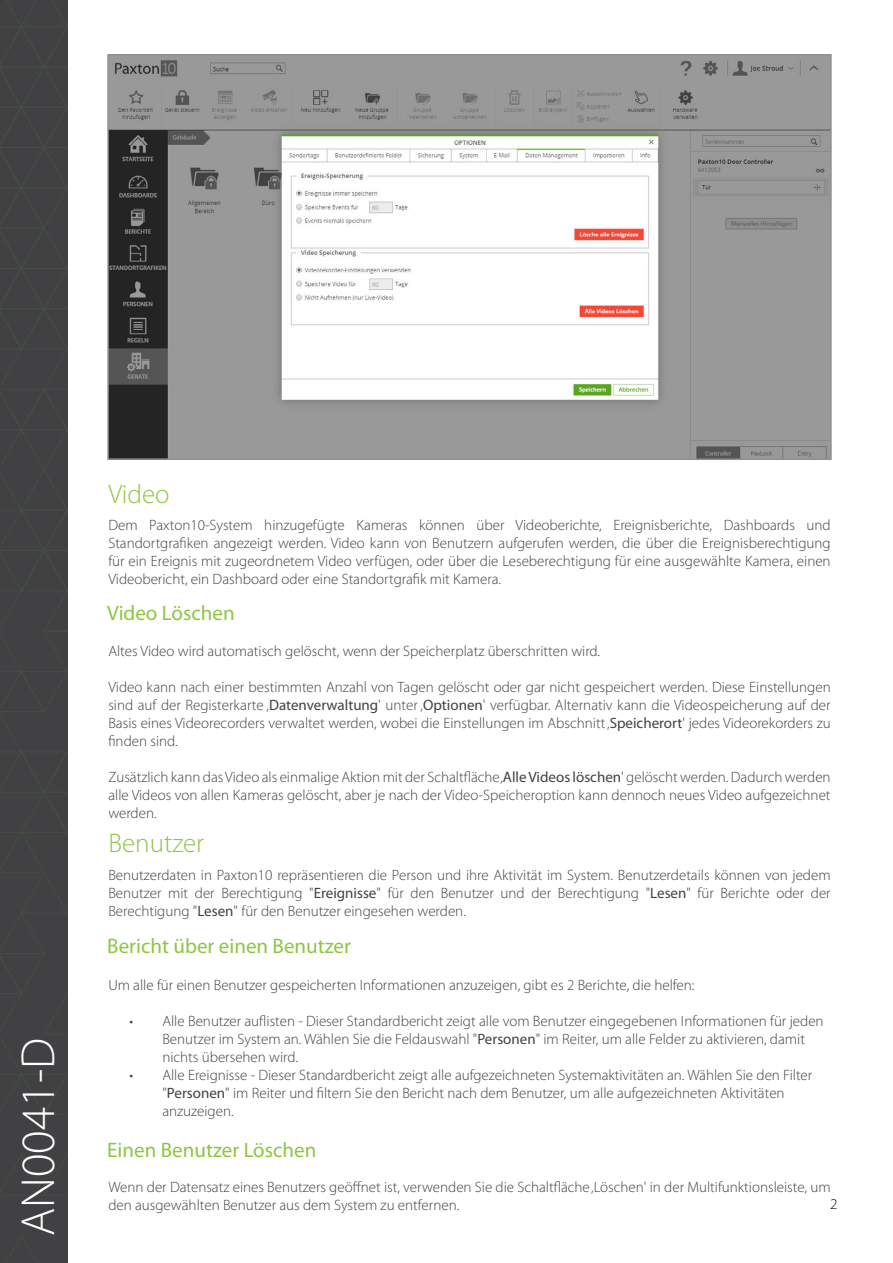
<style>
.page{position:relative;width:893px;height:1263px;background:#fff}
.page>*{position:absolute;margin:0;border:0;box-sizing:border-box;transform-origin:0 0}
.t1{font:300 48px "Myriad Pro";color:#fff}
.t2{font:300 27px "Myriad Pro";color:#8dc63f}
.t3{font:21px "Myriad Pro";color:#8dc63f}
.t4{font:300 15px/18px "Myriad Pro";color:#414042;text-align:justify}
.t5{font:300 15px "Myriad Pro";color:#000}
.s1{font-weight:400}
</style>
<div class="page">
<div style="left:0;top:0;width:67px;height:1263px;background:#414042"></div>
<svg style="left:6px;top:1235px;width:31px;height:28px"></svg>
<svg style="left:0;top:0;width:67px;height:1196px"></svg>
<img style="left:110px;top:57px;width:719px;height:400px">
<div style="left:107px;top:54px;width:725px;height:406px;border:2px solid #8f9194"></div>
<h1 class="t1" style="left:9px;top:1236px;width:199px;rotate:-90deg">AN0041-D</h1>
<h2 class="t2" style="left:108px;top:478px;width:63px">Video</h2>
<p class="t4" style="left:108px;top:516px;width:724px">Dem Paxton10-System hinzugefügte Kameras können über Videoberichte, Ereignisberichte, Dashboards und Standortgrafiken angezeigt werden. Video kann von Benutzern aufgerufen werden, die über die Ereignisberechtigung für ein Ereignis mit zugeordnetem Video verfügen, oder über die Leseberechtigung für eine ausgewählte Kamera, einen Videobericht, ein Dashboard oder eine Standortgrafik mit Kamera.</p>
<h3 class="t3" style="left:107px;top:600px;width:129px">Video Löschen</h3>
<p class="t4" style="left:108px;top:641px;width:493px">Altes Video wird automatisch gelöscht, wenn der Speicherplatz überschritten wird.</p>
<p class="t4" style="left:108px;top:677px;width:724px">Video kann nach einer bestimmten Anzahl von Tagen gelöscht oder gar nicht gespeichert werden. Diese Einstellungen sind auf der Registerkarte ‚<span class="s1">Datenverwaltung</span>' unter ‚<span class="s1">Optionen</span>' verfügbar. Alternativ kann die Videospeicherung auf der Basis eines Videorecorders verwaltet werden, wobei die Einstellungen im Abschnitt ‚<span class="s1">Speicherort</span>' jedes Videorekorders zu finden sind.</p>
<p class="t4" style="left:108px;top:767px;width:724px">Zusätzlich kann das Video als einmalige Aktion mit der Schaltfläche ‚<span class="s1">Alle Videos löschen</span>' gelöscht werden. Dadurch werden alle Videos von allen Kameras gelöscht, aber je nach der Video-Speicheroption kann dennoch neues Video aufgezeichnet werden.</p>
<h2 class="t2" style="left:108px;top:827px;width:97px">Benutzer</h2>
<p class="t4" style="left:108px;top:866px;width:724px">Benutzerdaten in Paxton10 repräsentieren die Person und ihre Aktivität im System. Benutzerdetails können von jedem Benutzer mit der Berechtigung "<span class="s1">Ereignisse</span>" für den Benutzer und der Berechtigung "<span class="s1">Lesen</span>" für Berichte oder der Berechtigung "<span class="s1">Lesen</span>" für den Benutzer eingesehen werden.</p>
<h3 class="t3" style="left:107px;top:933px;width:245px">Bericht über einen Benutzer</h3>
<p class="t4" style="left:108px;top:976px;width:588px">Um alle für einen Benutzer gespeicherten Informationen anzuzeigen, gibt es 2 Berichte, die helfen:</p>
<p class="t4" style="left:162px;top:1012px;width:663px;text-align:left;text-indent:-33px">• Alle Benutzer auflisten - Dieser Standardbericht zeigt alle vom Benutzer eingegebenen Informationen für jeden<br>Benutzer im System an. Wählen Sie die Feldauswahl "<span class="s1">Personen</span>" im Reiter, um alle Felder zu aktivieren, damit nichts übersehen wird.</p>
<p class="t4" style="left:162px;top:1066px;width:651px;text-align:left;text-indent:-33px">• Alle Ereignisse - Dieser Standardbericht zeigt alle aufgezeichneten Systemaktivitäten an. Wählen Sie den Filter "<span class="s1">Personen</span>" im Reiter und filtern Sie den Bericht nach dem Benutzer, um alle aufgezeichneten Aktivitäten anzuzeigen.</p>
<h3 class="t3" style="left:107px;top:1136px;width:211px">Einen Benutzer Löschen</h3>
<p class="t4" style="left:108px;top:1178px;width:724px">Wenn der Datensatz eines Benutzers geöffnet ist, verwenden Sie die Schaltfläche ‚Löschen' in der Multifunktionsleiste, um den ausgewählten Benutzer aus dem System zu entfernen.</p>
<p class="t5" style="left:830px;top:1195px;width:9px">2</p>
</div>
